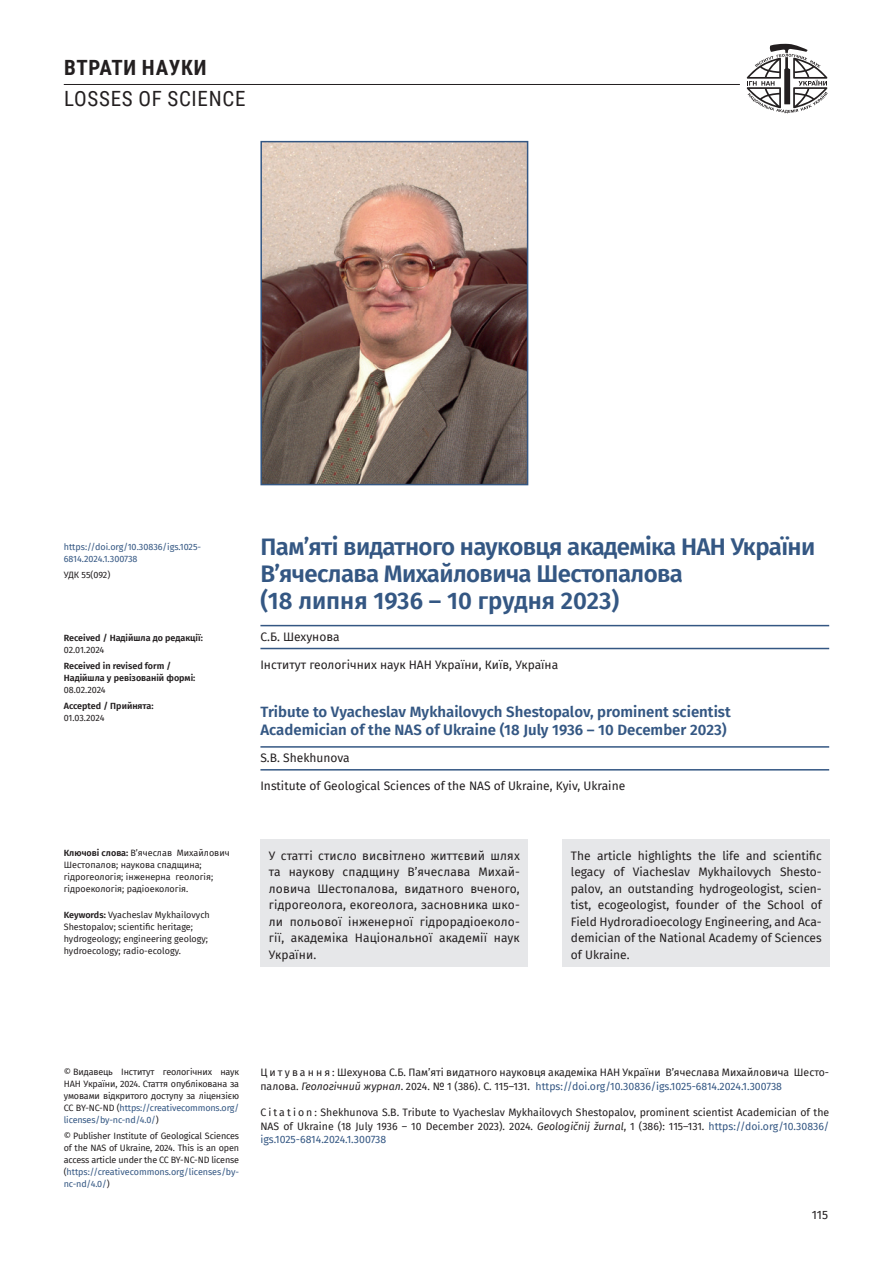
<style>
.page{position:relative;width:893px;height:1263px;background:#fff}
.page>*{position:absolute;margin:0;border:0;box-sizing:border-box;transform-origin:0 0}
.Назва_статті{font:600 24px/27px "Fira Sans";letter-spacing:-.025em;color:#345783}
.Рубрика_назва_анг{font:21px "Roboto Condensed";letter-spacing:.035em;color:#231f20}
.Рубрика_назва_укр{font:700 21px "Roboto Condensed";letter-spacing:.035em;color:#231f20}
.Назва_статті_друга{font:600 15px/18px "Fira Sans";color:#345783}
.Резюме_головне{font:12px/16.5px "Fira Sans";color:#231f20;text-align:justify}
.Установа_назва{font:12px "Fira Sans";color:#231f20}
.Автори{font:12px "Fira Sans";color:#231f20}
.t1{font:10.5px/13.5px "Fira Sans";color:#231f20}
.t2{font:9px/12px "Fira Sans";color:#231f20}
.t3{font:600 9px/12px "Fira Sans";color:#231f20}
.t4{font:9px/12px "Fira Sans";color:#345783}
.s1{font-weight:600}
.s2{color:#345783}
.s3{font-style:italic}
</style>
<div class="page">
<svg style="left:747px;top:44px;width:81px;height:69px"></svg>
<hr style="left:64px;top:84px;width:676px;height:1px;background:#231f20">
<hr style="left:260px;top:648px;width:569px;height:1px;background:#345783">
<hr style="left:260px;top:625px;width:569px;height:1px;background:#345783">
<hr style="left:260px;top:769px;width:569px;height:1px;background:#345783">
<hr style="left:260px;top:746px;width:569px;height:2px;background:#345783">
<div style="left:260px;top:840px;width:268px;height:127px;background:#e6e7e9"></div>
<img style="left:263px;top:144px;width:262px;height:338px">
<div style="left:260px;top:141px;width:268px;height:344px;border:2px solid #345783"></div>
<div style="left:562px;top:840px;width:268px;height:127px;background:#e6e7e9"></div>
<p class="Рубрика_назва_укр" style="left:64px;top:53px;width:144px">ВТРАТИ НАУКИ</p>
<p class="Рубрика_назва_анг" style="left:64px;top:83px;width:183px">LOSSES OF SCIENCE</p>
<p class="t4" style="left:64px;top:540px;width:139px">https://doi.org/10.30836/igs.1025-<br>6814.2024.1.300738</p>
<p class="t2" style="left:64px;top:568px;width:48px">УДК 55(092)</p>
<p class="t3" style="left:64px;top:631px;width:141px">Received / Надійшла до редакції:</p>
<p class="t2" style="left:64px;top:644px;width:42px">02.01.2024</p>
<p class="t3" style="left:64px;top:659px;width:133px">Received in revised form /<br>Надійшла у ревізованій формі:</p>
<p class="t2" style="left:64px;top:684px;width:43px">08.02.2024</p>
<p class="t3" style="left:64px;top:700px;width:91px">Accepted / Прийнята:</p>
<p class="t2" style="left:64px;top:712px;width:42px">01.03.2024</p>
<p class="t2" style="left:64px;top:847px;width:167px"><span class="s1">Ключові слова:</span> В’ячеслав Михайлович Шестопалов; наукова спадщина; гідрогеологія; інженерна геологія; гідроекологія; радіоекологія.</p>
<p class="t2" style="left:64px;top:908px;width:148px"><span class="s1">Keywords:</span> Vyacheslav Mykhailovych Shestopalov; scientific heritage; hydrogeology; engineering geology; hydroecology; radio-ecology.</p>
<p class="Назва_статті" style="left:260px;top:532px;width:556px">Пам’яті видатного науковця академіка НАН України<br>В’ячеслава Михайловича Шестопалова<br>(18 липня 1936 – 10 грудня 2023)</p>
<p class="Автори" style="left:260px;top:628px;width:81px">С.Б. Шехунова</p>
<p class="Установа_назва" style="left:260px;top:656px;width:299px">Інститут геологічних наук НАН України, Київ, Україна</p>
<p class="Назва_статті_друга" style="left:260px;top:701px;width:472px">Tribute to Vyacheslav Mykhailovych Shestopalov, prominent scientist<br>Academician of the NAS of Ukraine (18 July 1936 – 10 December 2023)</p>
<p class="Автори" style="left:260px;top:749px;width:91px">S.B. Shekhunova</p>
<p class="Установа_назва" style="left:260px;top:777px;width:366px">Institute of Geological Sciences of the NAS of Ukraine, Kyiv, Ukraine</p>
<p class="Резюме_головне" style="left:269px;top:847px;width:252px">У статті стисло висвітлено життєвий шлях та наукову спадщину В’ячеслава Михай&shy;ловича Шестопалова, видатного вченого, гідрогеолога, екогеолога, засновника шко&shy;ли польової інженерної гідрорадіоеколо&shy;гії, академіка Національної академії наук України.</p>
<p class="Резюме_головне" style="left:571px;top:847px;width:252px">The article highlights the life and scientific legacy of Viacheslav Mykhailovych Shesto&shy;palov, an outstanding hydrogeologist, scien&shy;tist, ecogeologist, founder of the School of Field Hydroradioecology Engineering, and Aca&shy;demician of the National Academy of Sciences of Ukraine.</p>
<p class="t2" style="left:64px;top:1065px;width:177px;text-align:justify">© Видавець Інститут геологічних наук НАН України, 2024. Стаття опублікована за умовами відкритого доступу за ліцензією CC BY-NC-ND (<span class="s2">https://creativecommons.org/ licenses/by-nc-nd/4.0/</span>)</p>
<p class="t2" style="left:64px;top:1129px;width:177px;text-align:justify">© Publisher Institute of Geological Sciences of the NAS of Ukraine, 2024. This is an open access article under the CC BY-NC-ND license (<span class="s2">https://creativecommons.org/licenses/by&shy;nc-nd/4.0/</span>)</p>
<p class="t1" style="left:260px;top:1066px;width:570px">Ц и т у в а н н я : Шехунова С.Б. Пам’яті видатного науковця академіка НАН України В’ячеслава Михайловича Шесто&shy;палова. <span class="s3">Геологічний журнал</span>. 2024. № 1 (386). С. 115–131. <span class="s2">https://doi.org/10.30836/igs.1025-6814.2024.1.300738</span></p>
<p class="t1" style="left:260px;top:1105px;width:570px;text-align:justify">C i t a t i o n : Shekhunova S.B. Tribute to Vyacheslav Mykhailovych Shestopalov, prominent scientist Academician of the NAS of Ukraine (18 July 1936 – 10 December 2023). 2024. <span class="s3">Geologičnij žurnal</span>, 1 (386): 115–131. <span class="s2">https://doi.org/10.30836/ igs.1025-6814.2024.1.300738</span></p>
<h3 class="Резюме_головне" style="left:812px;top:1206px;width:18px">115</h3>
</div>
